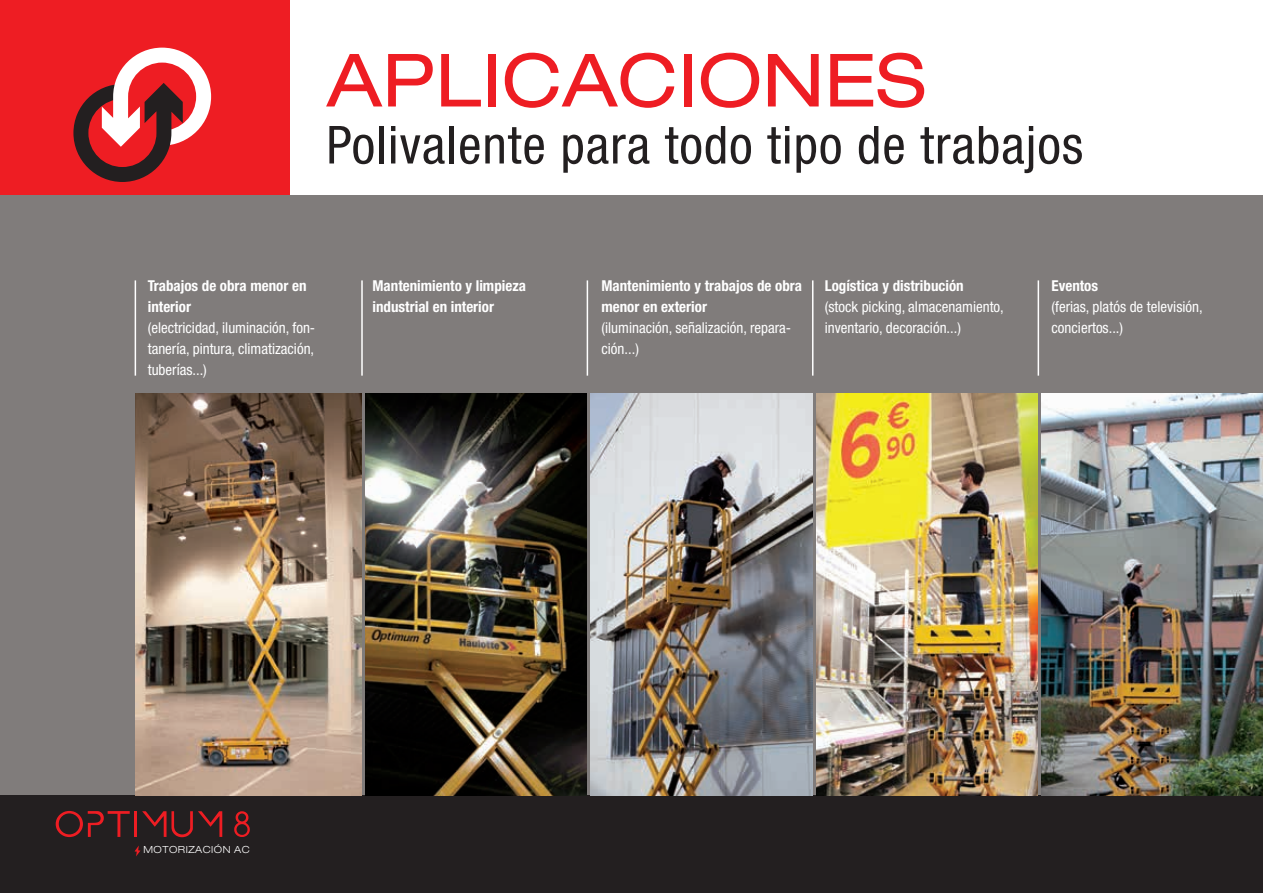
<style>
.page{position:relative;width:1263px;height:893px;background:#fff}
.page>*{position:absolute;margin:0;border:0;box-sizing:border-box;transform-origin:0 0}
.t1{font:expanded 73.5px "Helvetica Neue LT Std";color:#ee1d23}
.t2{font:condensed 52.5px "Helvetica Neue LT Std";letter-spacing:.02em;color:#231f20}
.t3{font:condensed 15px/21px "Helvetica Neue LT Std";color:#fff}
.t4{font:700 condensed 15px/21px "Helvetica Neue LT Std";color:#fff}
.t5{font:300 expanded 9.75px "Helvetica Neue LT Std";letter-spacing:.05em;color:#fff}
</style>
<div class="page">
<div style="left:0;top:195px;width:1263px;height:602px;background:#807c7b"></div>
<div style="left:0;top:796px;width:1263px;height:97px;background:#231f20"></div>
<div style="left:0;top:0;width:289px;height:195px;background:#ee1d23"></div>
<img style="left:136px;top:393px;width:225px;height:403px">
<img style="left:366px;top:393px;width:221px;height:403px">
<img style="left:591px;top:393px;width:221px;height:403px">
<img style="left:816px;top:393px;width:221px;height:403px">
<img style="left:1041px;top:393px;width:222px;height:403px">
<hr style="left:135px;top:280px;width:1px;height:96px;background:#fff">
<hr style="left:361px;top:280px;width:2px;height:96px;background:#fff">
<hr style="left:587px;top:280px;width:1px;height:96px;background:#fff">
<hr style="left:812px;top:280px;width:1px;height:96px;background:#fff">
<hr style="left:1037px;top:280px;width:2px;height:96px;background:#fff">
<svg style="left:73px;top:48px;width:138px;height:134px"></svg>
<svg style="left:135px;top:845px;width:5px;height:11px"></svg>
<svg style="left:56px;top:811px;width:74px;height:26px"></svg>
<hr style="left:134px;top:811px;width:3px;height:26px;background:#ee1d23">
<svg style="left:142px;top:811px;width:80px;height:26px"></svg>
<svg style="left:234px;top:811px;width:16px;height:26px"></svg>
<h1 class="t1" style="left:326px;top:36px;width:600px">APLICACIONES</h1>
<h2 class="t2" style="left:326px;top:115px;width:758px">Polivalente para todo tipo de trabajos</h2>
<p class="t4" style="left:148px;top:275px;width:160px">Trabajos de obra menor en interior</p>
<p class="t3" style="left:148px;top:317px;width:169px;text-align:justify">(electricidad, iluminación, fon&shy;tanería, pintura, climatización, tuberías...)</p>
<p class="t4" style="left:373px;top:275px;width:155px">Mantenimiento y limpieza industrial en interior</p>
<p class="t4" style="left:601px;top:275px;width:202px">Mantenimiento y trabajos de obra menor en exterior</p>
<p class="t3" style="left:601px;top:317px;width:191px">(iluminación, señalización, repara&shy;ción...)</p>
<p class="t4" style="left:825px;top:275px;width:141px">Logística y distribución</p>
<p class="t3" style="left:825px;top:296px;width:181px">(stock picking, almacenamiento, inventario, decoración...)</p>
<p class="t4" style="left:1051px;top:275px;width:48px">Eventos</p>
<p class="t3" style="left:1051px;top:296px;width:153px">(ferias, platós de televisión, conciertos...)</p>
<p class="t5" style="left:144px;top:844px;width:108px">MOTORIZACIÓN AC</p>
</div>
